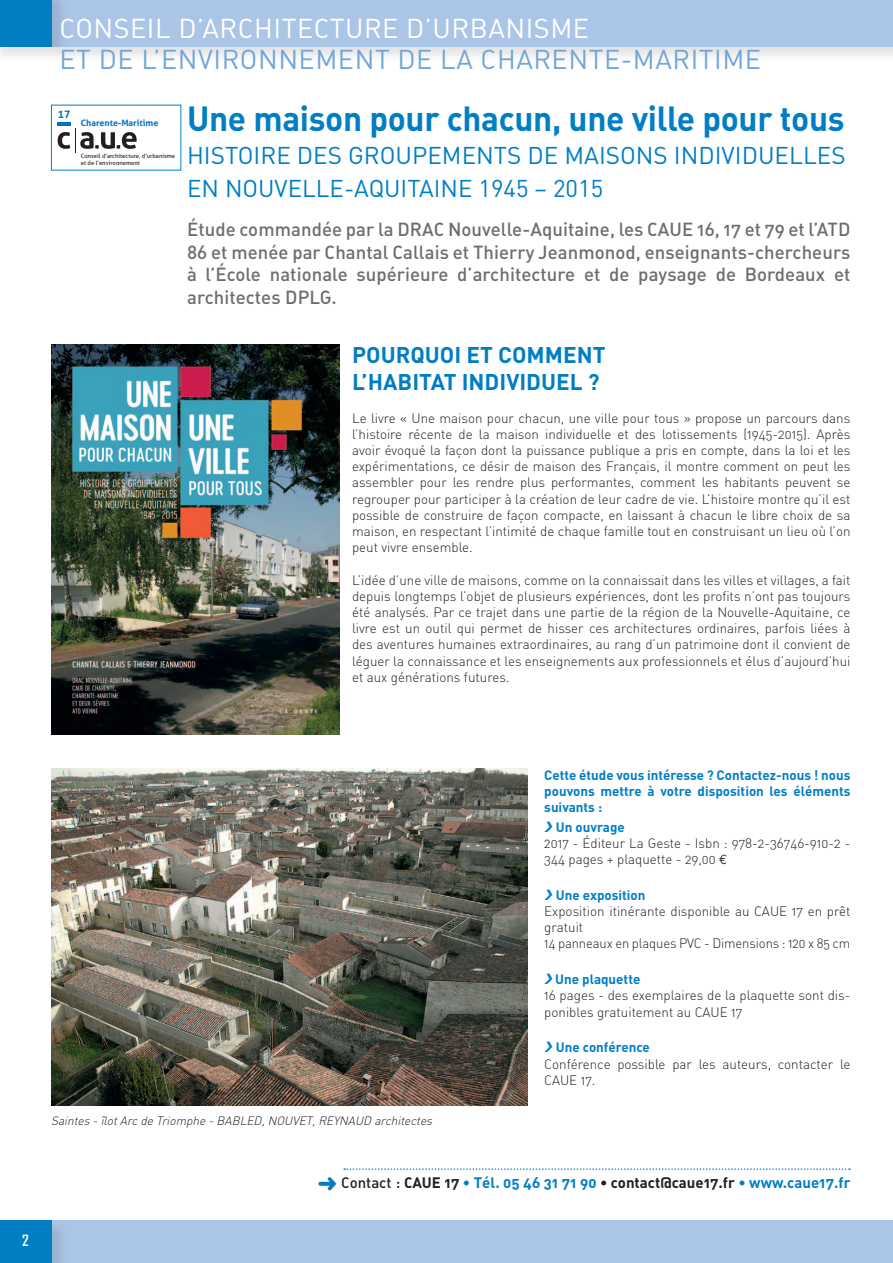
<style>
.page{position:relative;width:893px;height:1263px;background:#fff}
.page>*{position:absolute;margin:0;border:0;box-sizing:border-box;transform-origin:0 0}
.t1{font:34.5px "DIN Bold Alternate";letter-spacing:-.01em;color:#007ec4}
.t2{font:27px "DIN Regular Alternate";letter-spacing:.02em;color:#71a5d8}
.t3{font:27px "DIN Regular Alternate";letter-spacing:.02em;color:#fff}
.t4{font:24px/33px "DIN";color:#007ec4}
.t5{font:700 22.5px/27px "DIN";color:#007ec4}
.t6{font:18.75px/22.5px "DIN Medium Alternate";letter-spacing:.005em;color:#6c6d70;text-align:justify}
.t7{font:15px "DIN Bold Alternate";color:#007ec4}
.t8{font:700 15px "Agency FB";color:#fff}
.t9{font:13.5px/16.2px "DIN Light Alternate";color:#231f20}
.t10{font:700 13.5px/16.2px "DIN";color:#007ec4;text-align:justify}
.t11{font:italic 12px "DIN Light Alternate";color:#231f20}
.t12{font:700 10.5px "Aller";color:#0072bc}
.t13{font:700 8.85px "Aller";color:#0072bc}
.t14{font:5.85px/7.1px "Aller";color:#231f20}
.s1{font-family:"Euro Mono"}
.s2{font-family:"DIN Medium Alternate";color:#231f20}
.s3{color:#231f20}
</style>
<div class="page">
<div style="left:51px;top:1220px;width:842px;height:43px;background:#aac5e6"></div>
<div style="left:0;top:1221px;width:68px;height:42px;background:#231f20;opacity:.12"></div>
<div style="left:0;top:1220px;width:51px;height:43px;background:#007ec4"></div>
<div style="left:51px;top:0;width:842px;height:64px;background:#231f20;opacity:.12"></div>
<div style="left:51px;top:0;width:842px;height:47px;background:#aac5e6"></div>
<div style="left:0;top:0;width:68px;height:64px;background:#231f20;opacity:.12"></div>
<div style="left:0;top:0;width:51px;height:47px;background:#007ec4"></div>
<svg style="left:344px;top:1168px;width:506px;height:2px"></svg>
<svg style="left:58px;top:128px;width:79px;height:24px"></svg>
<hr style="left:57px;top:122px;width:14px;height:4px;background:#0072bc">
<img style="left:51px;top:344px;width:288px;height:390px">
<img style="left:51px;top:769px;width:476px;height:337px">
<h2 class="t3" style="left:60px;top:11px;width:531px">CONSEIL D’ARCHITECTURE D’URBANISME</h2>
<h2 class="t2" style="left:60px;top:43px;width:703px">ET DE L’ENVIRONNEMENT DE LA CHARENTE-MARITIME</h2>
<p class="t12" style="left:58px;top:108px;width:14px">17</p>
<p class="t13" style="left:81px;top:117px;width:79px">Charente-Maritime</p>
<p class="t14" style="left:81px;top:152px;width:96px">Conseil d’architecture, d’urbanisme et de l’environnement</p>
<h1 class="t1" style="left:187px;top:96px;width:659px">Une maison pour chacun, une ville pour tous</h1>
<h3 class="t4" style="left:187px;top:138px;width:660px">HISTOIRE DES GROUPEMENTS DE MAISONS INDIVIDUELLES<br>EN NOUVELLE-AQUITAINE 1945 – 2015</h3>
<p class="t6" style="left:187px;top:218px;width:665px">Étude commandée par la DRAC Nouvelle-Aquitaine, les CAUE 16, 17 et 79 et l’ATD 86 et menée par Chantal Callais et Thierry Jeanmonod, enseignants-chercheurs à l’École nationale supérieure d’architecture et de paysage de Bordeaux et architectes DPLG.</p>
<h3 class="t5" style="left:352px;top:341px;width:255px">POURQUOI ET COMMENT<br>L’HABITAT INDIVIDUEL ?</h3>
<p class="t9" style="left:352px;top:409px;width:500px;text-align:justify">Le livre « Une maison pour chacun, une ville pour tous » propose un parcours dans l’histoire récente de la maison individuelle et des lotissements (1945-2015). Après avoir évoqué la façon dont la puissance publique a pris en compte, dans la loi et les expérimentations, ce désir de maison des Français, il montre comment on peut les assembler pour les rendre plus performantes, comment les habitants peuvent se regrouper pour participer à la création de leur cadre de vie. L’histoire montre qu’il est possible de construire de façon compacte, en laissant à chacun le libre choix de sa maison, en respectant l’intimité de chaque famille tout en construisant un lieu où l’on peut vivre ensemble.</p>
<p class="t9" style="left:352px;top:571px;width:500px;text-align:justify">L’idée d’une ville de maisons, comme on la connaissait dans les villes et villages, a fait depuis longtemps l’objet de plusieurs expériences, dont les profits n’ont pas toujours été analysés. Par ce trajet dans une partie de la région de la Nouvelle-Aquitaine, ce livre est un outil qui permet de hisser ces architectures ordinaires, parfois liées à des aventures humaines extraordinaires, au rang d’un patrimoine dont il convient de léguer la connaissance et les enseignements aux professionnels et élus d’aujourd’hui et aux générations futures.</p>
<p class="t8" style="left:22px;top:1232px;width:8px">2</p>
<p class="t11" style="left:51px;top:1113px;width:386px">Saintes -îlotArc de Triomphe -BABLED,NOUVET,REYNAUD architectes</p>
<p class="t10" style="left:544px;top:766px;width:308px">Cette étude vous intéresse ? Contactez-nous ! nous pouvons mettre à votre disposition les éléments suivants :</p>
<p class="t10" style="left:556px;top:818px;width:71px">Un ouvrage</p>
<p class="t9" style="left:544px;top:835px;width:308px">2017 - Éditeur La Geste - Isbn : 978-2-36746-910-2 -<br>344 pages + plaquette - 29,00 <span class="s1">€</span></p>
<p class="t10" style="left:556px;top:886px;width:91px">Une exposition</p>
<p class="t9" style="left:544px;top:903px;width:308px">Exposition itinérante disponible au CAUE 17 en prêt gratuit<br>14 panneaux en plaques PVC - Dimensions : 120 x 85 cm</p>
<p class="t10" style="left:555px;top:971px;width:87px">Une plaquette</p>
<p class="t9" style="left:544px;top:987px;width:308px">16 pages - des exemplaires de la plaquette sont dis&shy;ponibles gratuitement au CAUE 17</p>
<p class="t10" style="left:556px;top:1039px;width:96px">Une conférence</p>
<p class="t9" style="left:544px;top:1055px;width:308px">Conférence possible par les auteurs, contacter le<br>CAUE 17.</p>
<p class="t7" style="left:318px;top:1172px;width:534px">➜ <span class="s2">Contact :</span> <span class="s3">CAUE 17</span> • Tél. 05 46 31 71 90 <span class="s3">• contact@caue17.fr</span> • www.caue17.fr</p>
</div>
